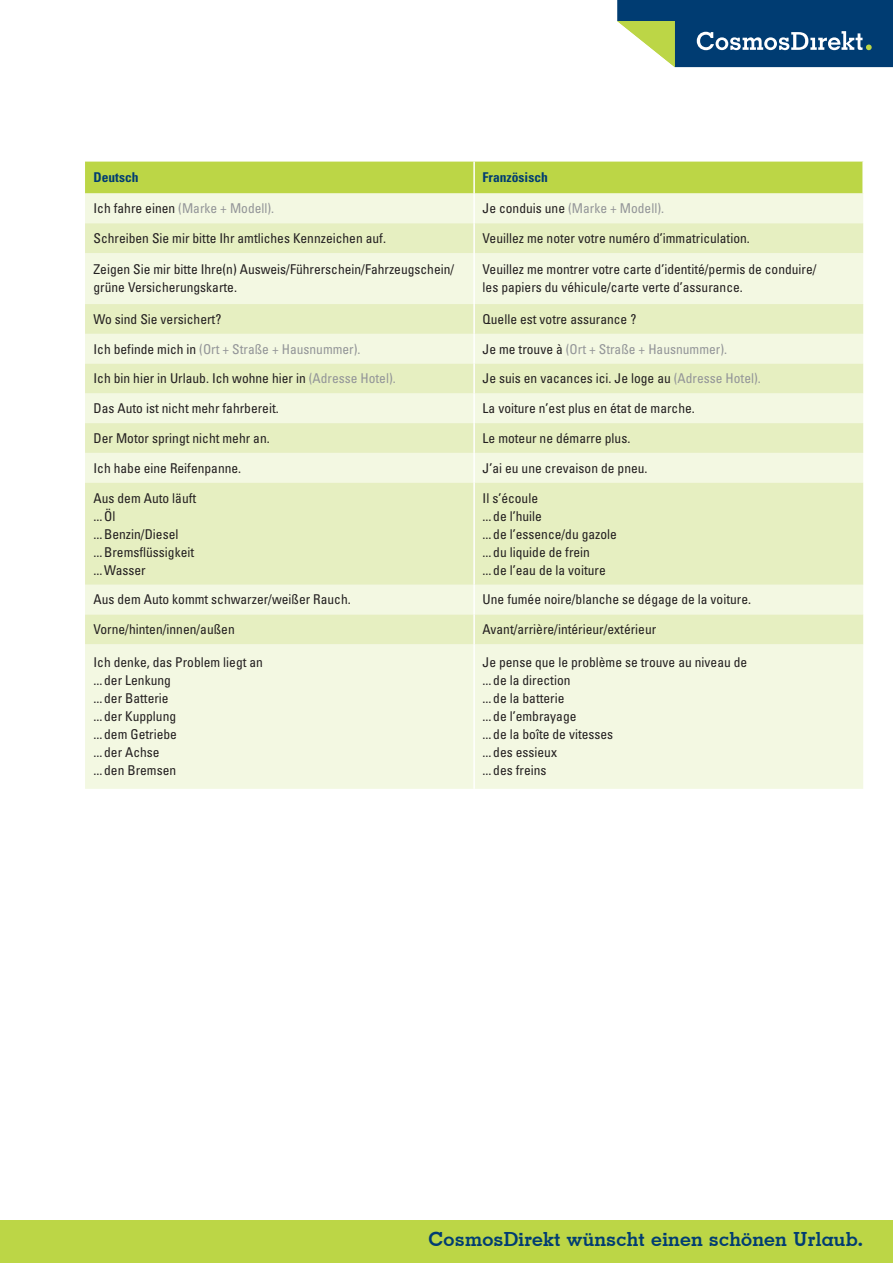
<style>
.page{position:relative;width:893px;height:1263px;background:#fff}
.page>*{position:absolute;margin:0;border:0;box-sizing:border-box;transform-origin:0 0}
.t1{font:700 19.5px "Geometric Slab 703 BT";letter-spacing:.01em;color:#003c72}
.t2{font:condensed 13.5px/18px "Univers LT Std";color:#231f20}
.t3{font:condensed 13.5px "Univers LT Std";color:#939598}
.t4{font:700 condensed 13.5px "Univers LT Std";color:#003c72}
.s1{color:#231f20}
.s2{color:#939598}
</style>
<div class="page">
<svg style="left:617px;top:0;width:276px;height:67px;background:#316282"></svg>
<div style="left:0;top:1220px;width:893px;height:43px;background:#bcd646"></div>
<div style="left:85px;top:162px;width:777px;height:31px;background:#bcd646"></div>
<div style="left:85px;top:193px;width:778px;height:596px;background:#f3f8e2"></div>
<svg style="left:85px;top:223px;width:778px;height:421px;background:#ebf2ce"></svg>
<hr style="left:473px;top:162px;width:2px;height:31px;background:#fff">
<hr style="left:473px;top:193px;width:2px;height:30px;background:#fff">
<hr style="left:473px;top:223px;width:2px;height:30px;background:#fff">
<hr style="left:473px;top:253px;width:2px;height:51px;background:#fff">
<hr style="left:473px;top:304px;width:2px;height:30px;background:#fff">
<hr style="left:473px;top:334px;width:2px;height:30px;background:#fff">
<hr style="left:473px;top:364px;width:2px;height:29px;background:#fff">
<hr style="left:473px;top:393px;width:2px;height:30px;background:#fff">
<hr style="left:473px;top:423px;width:2px;height:30px;background:#fff">
<hr style="left:473px;top:453px;width:2px;height:30px;background:#fff">
<hr style="left:473px;top:483px;width:2px;height:102px;background:#fff">
<hr style="left:473px;top:585px;width:2px;height:29px;background:#fff">
<hr style="left:473px;top:614px;width:2px;height:30px;background:#fff">
<hr style="left:473px;top:644px;width:2px;height:145px;background:#fff">
<p class="t4" style="left:94px;top:169px;width:46px">Deutsch</p>
<p class="t4" style="left:483px;top:169px;width:67px">Französisch</p>
<p class="t3" style="left:94px;top:200px;width:182px"><span class="s1">Ich fahre einen</span> (Marke + Modell).</p>
<p class="t3" style="left:483px;top:200px;width:183px"><span class="s1">Je conduis une</span> (Marke + Modell).</p>
<p class="t2" style="left:94px;top:229px;width:294px">Schreiben Sie mir bitte Ihr amtliches Kennzeichen auf.</p>
<p class="t2" style="left:483px;top:229px;width:269px">Veuillez me noter votre numéro d’immatriculation.</p>
<p class="t2" style="left:94px;top:260px;width:362px">Zeigen Sie mir bitte Ihre(n) Ausweis/Führerschein/Fahrzeugschein/ grüne Versicherungskarte.</p>
<p class="t2" style="left:483px;top:260px;width:335px">Veuillez me montrer votre carte d’identité/permis de conduire/ les papiers du véhicule/carte verte d’assurance.</p>
<p class="t2" style="left:94px;top:310px;width:129px">Wo sind Sie versichert?</p>
<p class="t2" style="left:483px;top:310px;width:155px">Quelle est votre assurance ?</p>
<p class="t3" style="left:94px;top:340px;width:268px"><span class="s1">Ich befinde mich in</span> (Ort + Straße + Hausnummer).</p>
<p class="t3" style="left:483px;top:340px;width:246px"><span class="s1">Je me trouve à</span> (Ort + Straße + Hausnummer).</p>
<p class="t2" style="left:94px;top:369px;width:304px">Ich bin hier in Urlaub. Ich wohne hier in <span class="s2">(Adresse Hotel).</span></p>
<p class="t2" style="left:483px;top:369px;width:280px">Je suis en vacances ici. Je loge au <span class="s2">(Adresse Hotel).</span></p>
<p class="t2" style="left:94px;top:399px;width:187px">Das Auto ist nicht mehr fahrbereit.</p>
<p class="t2" style="left:483px;top:399px;width:214px">La voiture n’est plus en état de marche.</p>
<p class="t2" style="left:94px;top:429px;width:178px">Der Motor springt nicht mehr an.</p>
<p class="t2" style="left:483px;top:429px;width:149px">Le moteur ne démarre plus.</p>
<p class="t2" style="left:94px;top:459px;width:149px">Ich habe eine Reifenpanne.</p>
<p class="t2" style="left:483px;top:459px;width:166px">J’ai eu une crevaison de pneu.</p>
<p class="t2" style="left:94px;top:489px;width:104px">Aus dem Auto läuft ...Öl ...Benzin/Diesel ...Bremsflüssigkeit ...Wasser</p>
<p class="t2" style="left:483px;top:489px;width:136px">Il s’écoule<br>... de l’huile<br>... de l’essence/du gazole ... du liquide de frein<br>... de l’eau de la voiture</p>
<p class="t2" style="left:94px;top:590px;width:259px">Aus dem Auto kommt schwarzer/weißer Rauch.</p>
<p class="t2" style="left:483px;top:590px;width:270px">Une fumée noire/blanche se dégage de la voiture.</p>
<p class="t2" style="left:94px;top:620px;width:143px">Vorne/hinten/innen/außen</p>
<p class="t2" style="left:483px;top:620px;width:175px">Avant/arrière/intérieur/extérieur</p>
<p class="t2" style="left:94px;top:653px;width:171px">Ich denke, das Problem liegt an ...der Lenkung<br>...der Batterie<br>...der Kupplung<br>...dem Getriebe<br>...der Achse<br>...den Bremsen</p>
<p class="t2" style="left:483px;top:653px;width:266px">Je pense que le problème se trouve au niveau de ... de la direction<br>... de la batterie<br>... de l’embrayage<br>... de la boîte de vitesses<br>... des essieux<br>... des freins</p>
<h1 class="t1" style="left:429px;top:1227px;width:436px">CosmosDirekt wünscht einen schönen Urlaub.</h1>
</div>
